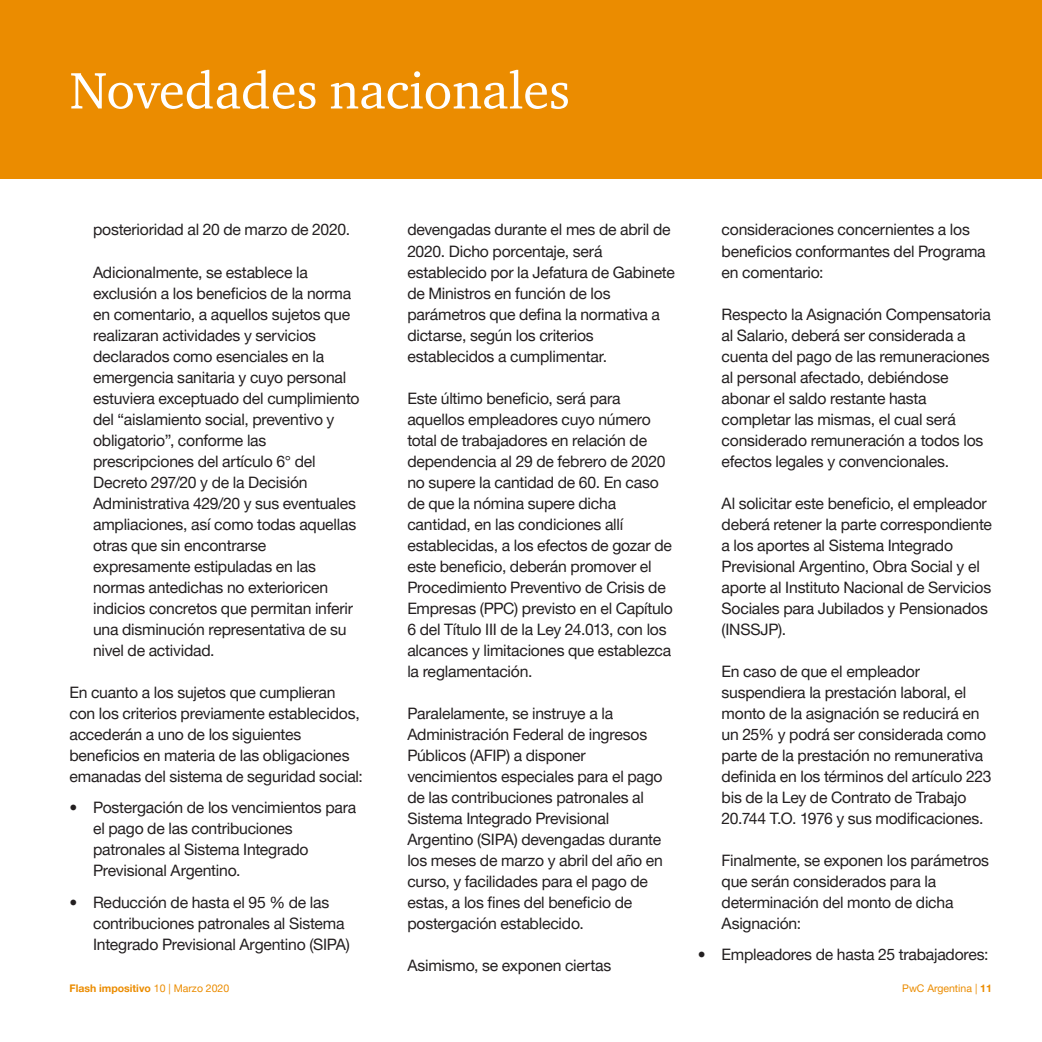
<style>
.page{position:relative;width:1042px;height:1042px;background:#fff}
.page>*{position:absolute;margin:0;border:0;box-sizing:border-box;transform-origin:0 0}
.t1{font:52.5px "ITC Charter Com";color:#fff}
.Body_copy{font:15.75px/21px "Helvetica Neue LT Pro";letter-spacing:-.015em;color:#231f20}
.t2{font:700 10.5px "Helvetica Neue LT Pro";color:#eb8c00}
.t3{font:10.5px "Helvetica Neue LT Pro";color:#eb8c00}
.s1{font-weight:400}
.s2{font-weight:700}
</style>
<div class="page">
<div style="left:0;top:0;width:1042px;height:179px;background:#eb8c00"></div>
<h1 class="t1" style="left:70px;top:58px;width:502px">Novedades nacionales</h1>
<p class="Body_copy" style="left:93px;top:219px;width:259px">posterioridad al 20 de marzo de 2020.</p>
<p class="Body_copy" style="left:93px;top:261px;width:268px">Adicionalmente, se establece la exclusión a los beneficios de la norma en comentario, a aquellos sujetos que realizaran actividades y servicios declarados como esenciales en la emergencia sanitaria y cuyo personal estuviera exceptuado del cumplimiento del “aislamiento social, preventivo y obligatorio”, conforme las prescripciones del artículo 6° del Decreto 297/20 y de la Decisión Administrativa 429/20 y sus eventuales ampliaciones, así como todas aquellas otras que sin encontrarse expresamente estipuladas en las normas antedichas no exterioricen indicios concretos que permitan inferir una disminución representativa de su nivel de actividad.</p>
<p class="Body_copy" style="left:69px;top:681px;width:295px">En cuanto a los sujetos que cumplieran con los criterios previamente establecidos, accederán a uno de los siguientes beneficios en materia de las obligaciones emanadas del sistema de seguridad social:</p>
<p class="Body_copy" style="left:93px;top:796px;width:265px;text-indent:-24px">• Postergación de los vencimientos para el pago de las contribuciones patronales al Sistema Integrado<br>Previsional Argentino.</p>
<p class="Body_copy" style="left:93px;top:891px;width:258px;text-indent:-24px">• Reducción de hasta el 95 % de las contribuciones patronales al Sistema<br>Integrado Previsional Argentino (SIPA)</p>
<p class="Body_copy" style="left:407px;top:219px;width:269px">devengadas durante el mes de abril de 2020. Dicho porcentaje, será establecido por la Jefatura de Gabinete de Ministros en función de los parámetros que defina la normativa a dictarse, según los criterios establecidos a cumplimentar.</p>
<p class="Body_copy" style="left:407px;top:387px;width:267px">Este último beneficio, será para aquellos empleadores cuyo número total de trabajadores en relación de dependencia al 29 de febrero de 2020 no supere la cantidad de 60. En caso de que la nómina supere dicha cantidad, en las condiciones allí establecidas, a los efectos de gozar de este beneficio, deberán promover el Procedimiento Preventivo de Crisis de Empresas (PPC) previsto en el Capítulo 6 del Título III de la Ley 24.013, con los alcances y limitaciones que establezca la reglamentación.</p>
<p class="Body_copy" style="left:407px;top:702px;width:257px">Paralelamente, se instruye a la Administración Federal de ingresos Públicos (AFIP) a disponer vencimientos especiales para el pago de las contribuciones patronales al Sistema Integrado Previsional Argentino (SIPA) devengadas durante los meses de marzo y abril del año en curso, y facilidades para el pago de estas, a los fines del beneficio de postergación establecido.</p>
<p class="Body_copy" style="left:407px;top:954px;width:205px">Asimismo, se exponen ciertas</p>
<p class="Body_copy" style="left:721px;top:219px;width:266px">consideraciones concernientes a los beneficios conformantes del Programa en comentario:</p>
<p class="Body_copy" style="left:721px;top:303px;width:271px">Respecto la Asignación Compensatoria al Salario, deberá ser considerada a cuenta del pago de las remuneraciones al personal afectado, debiéndose abonar el saldo restante hasta completar las mismas, el cual será considerado remuneración a todos los efectos legales y convencionales.</p>
<p class="Body_copy" style="left:721px;top:492px;width:272px">Al solicitar este beneficio, el empleador deberá retener la parte correspondiente a los aportes al Sistema Integrado Previsional Argentino, Obra Social y el aporte al Instituto Nacional de Servicios Sociales para Jubilados y Pensionados (INSSJP).</p>
<p class="Body_copy" style="left:721px;top:660px;width:271px">En caso de que el empleador suspendiera la prestación laboral, el monto de la asignación se reducirá en un 25% y podrá ser considerada como parte de la prestación no remunerativa definida en los términos del artículo 223 bis de la Ley de Contrato de Trabajo 20.744 T.O. 1976 y sus modificaciones.</p>
<p class="Body_copy" style="left:721px;top:849px;width:269px">Finalmente, se exponen los parámetros que serán considerados para la determinación del monto de dicha<br>Asignación:</p>
<p class="Body_copy" style="left:698px;top:943px;width:292px">• Empleadores de hasta 25 trabajadores:</p>
<p class="t2" style="left:69px;top:982px;width:161px">Flash impositivo <span class="s1">10 | Marzo 2020</span></p>
<p class="t3" style="left:902px;top:982px;width:91px">PwC Argentina | <span class="s2">11</span></p>
</div>
